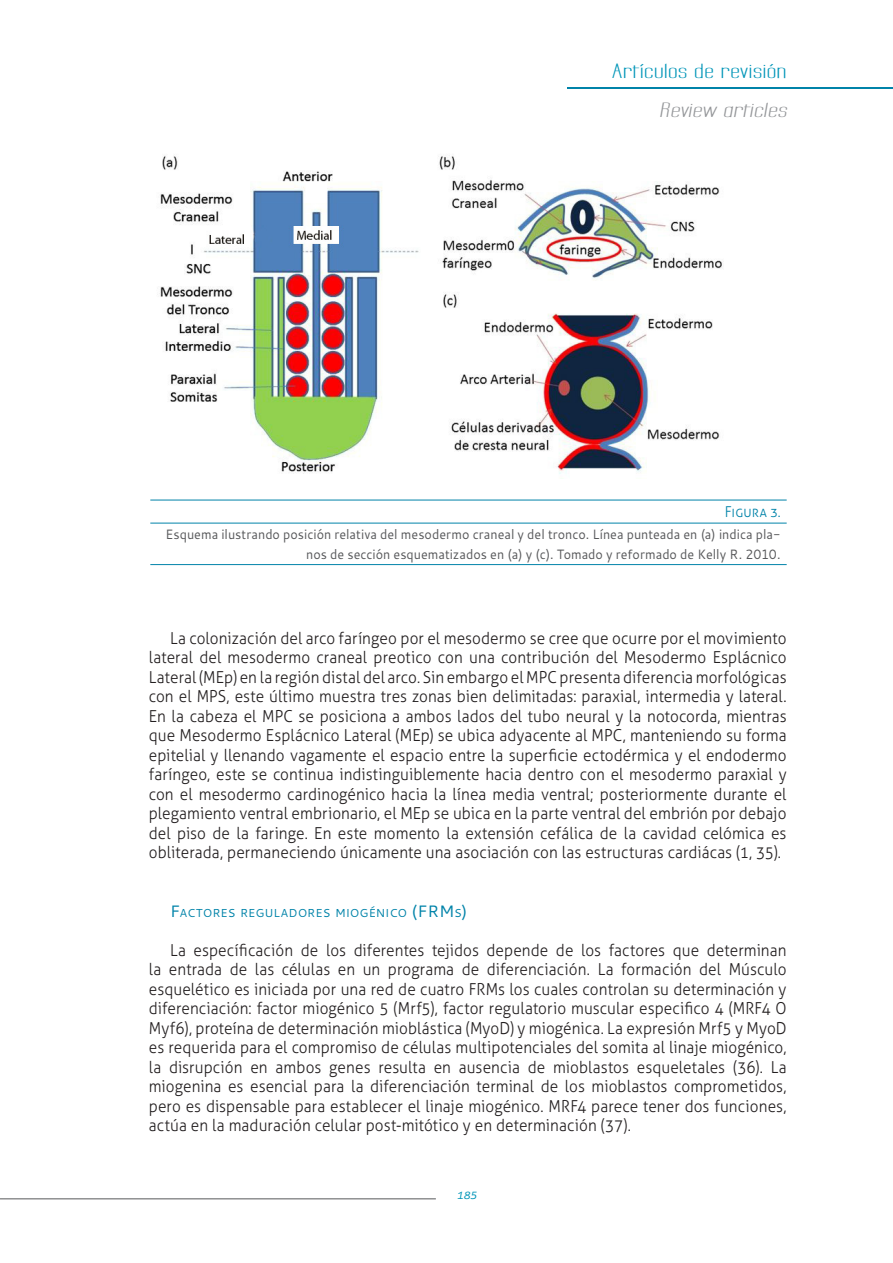
<style>
.page{position:relative;width:893px;height:1263px;background:#fff}
.page>*{position:absolute;margin:0;border:0;box-sizing:border-box;transform-origin:0 0}
.t1{font:18px "Labtop Secundo Superwide";letter-spacing:.005em;color:#0095b8}
.t2{font:italic 18px "Labtop Secundo Superwide";color:#939598}
.txt-base{font:300 16.5px/19.5px "Aller";letter-spacing:.005em;color:#231f20;text-align:justify;scale:.93 1}
.tab-título{font:300 15px "Aller";color:#0083a9;scale:.93 1}
.gr-_piedegráfico{font:13.5px/19.5px "Cantarell";color:#57585a;text-align:right;scale:.93 1}
.t3{font:italic 300 13.5px "Aller";color:#0095b8}
.subtit-2{font:11.55px "Cantarell";color:#0083a9}
.s1{font-size:16.5px}
</style>
<div class="page">
<hr style="left:0;top:1198px;width:436px;height:1px;background:#57585a">
<hr style="left:567px;top:87px;width:326px;height:2px;background:#0083a9">
<hr style="left:150px;top:500px;width:637px;height:1px;background:#0083a9">
<hr style="left:150px;top:523px;width:637px;height:1px;background:#0083a9">
<hr style="left:150px;top:564px;width:637px;height:1px;background:#0083a9">
<img style="left:159px;top:156px;width:563px;height:318px">
<p class="t1" style="left:612px;top:60px;width:176px">Artículos de revisión</p>
<p class="t2" style="left:659px;top:99px;width:133px">Review articles</p>
<p class="tab-título" style="left:725px;top:503px;width:62px">Figura 3.</p>
<p class="gr-_piedegráfico" style="left:166px;top:524px;width:663px">Esquema ilustrando posición relativa del mesodermo craneal y del tronco. Línea punteada en (a) indica pla&shy;nos de sección esquematizados en (a) y (c). Tomado y reformado de Kelly R. 2010.</p>
<p class="txt-base" style="left:149px;top:628px;width:687px;text-indent:21px">La colonización del arco faríngeo por el mesodermo se cree que ocurre por el movimiento lateral del mesodermo craneal preotico con una contribución del Mesodermo Esplácnico Lateral (MEp) en la región distal del arco. Sin embargo el MPC presenta diferencia morfológicas con el MPS, este último muestra tres zonas bien delimitadas: paraxial, intermedia y lateral.<br>En la cabeza el MPC se posiciona a ambos lados del tubo neural y la notocorda, mientras que Mesodermo Esplácnico Lateral (MEp) se ubica adyacente al MPC, manteniendo su forma epitelial y llenando vagamente el espacio entre la superficie ectodérmica y el endodermo faríngeo, este se continua indistinguiblemente hacia dentro con el mesodermo paraxial y con el mesodermo cardinogénico hacia la línea media ventral; posteriormente durante el plegamiento ventral embrionario, el MEp se ubica en la parte ventral del embrión por debajo del piso de la faringe. En este momento la extensión cefálica de la cavidad celómica es obliterada, permaneciendo únicamente una asociación con las estructuras cardiácas (1, 35).</p>
<p class="subtit-2" style="left:170px;top:904px;width:299px"><span class="s1">F</span>ACTORES REGULADORES MIOGÉNI CO <span class="s1">(FRM</span>S<span class="s1">)</span></p>
<p class="txt-base" style="left:149px;top:940px;width:687px;text-indent:21px">La específicación de los diferentes tejidos depende de los factores que determinan la entrada de las células en un programa de diferenciación. La formación del Músculo esquelético es iniciada por una red de cuatro FRMs los cuales controlan su determinación y diferenciación: factor miogénico 5 (Mrf5), factor regulatorio muscular especifico 4 (MRF4 O Myf6), proteína de determinación mioblástica (MyoD) y miogénica. La expresión Mrf5 y MyoD es requerida para el compromiso de células multipotenciales del somita al linaje miogénico, la disrupción en ambos genes resulta en ausencia de mioblastos esqueletales (36). La miogenina es esencial para la diferenciación terminal de los mioblastos comprometidos, pero es dispensable para establecer el linaje miogénico. MRF4 parece tener dos funciones, actúa en la maduración celular post-mitótico y en determinación (37).</p>
<p class="t3" style="left:457px;top:1186px;width:21px">185</p>
</div>
